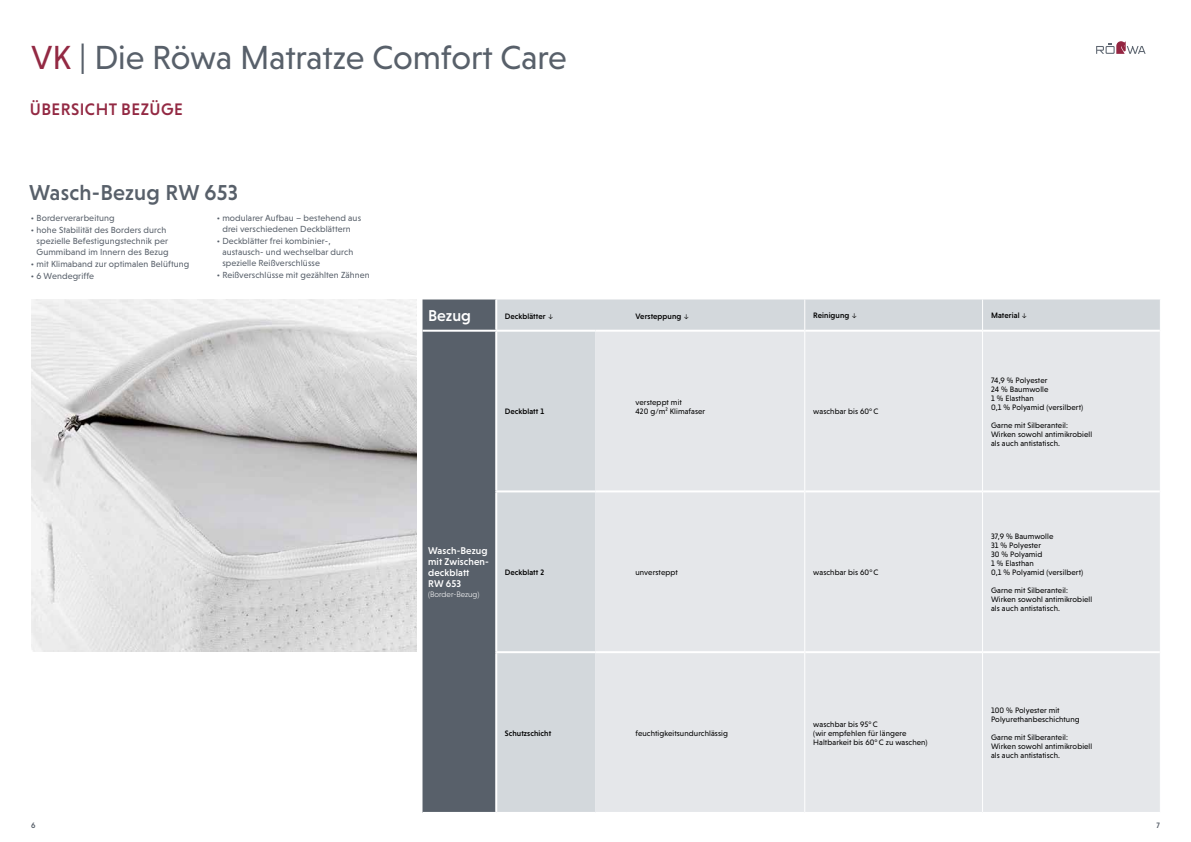
<style>
.page{position:relative;width:1191px;height:842px;background:#fff}
.page>*{position:absolute;margin:0;border:0;box-sizing:border-box;transform-origin:0 0}
.t1{font:34px "Niveau Grotesk";letter-spacing:-.005em;color:#58606a}
.t2{font:500 22px "Niveau Grotesk";letter-spacing:.01em;color:#58606a}
.t3{font:500 17px "Niveau Grotesk";letter-spacing:.03em;color:#932943}
.t4{font:500 16px "Niveau Grotesk";color:#fff}
.t5{font:500 10px/11px "Niveau Grotesk";letter-spacing:.01em;color:#fff}
.t6{font:9px/10.8px "Niveau Grotesk";letter-spacing:.01em;color:#58606a}
.t7{font:8px/9px "Niveau Grotesk";letter-spacing:.01em;color:#000}
.t8{font:500 8px "Niveau Grotesk";letter-spacing:.01em;color:#000}
.t9{font:300 8px "Niveau Grotesk";color:#fff}
.t10{font:500 8px "Niveau Grotesk";color:#58606a}
.s1{color:#932943}
.s2{font-weight:400}
</style>
<div class="page">
<svg style="left:1096px;top:41px;width:49px;height:13px"></svg>
<img style="left:31px;top:300px;width:386px;height:351px">
<div style="left:422px;top:299px;width:73px;height:513px;background:#58606a"></div>
<div style="left:497px;top:299px;width:662px;height:513px;background:#d3d8dc"></div>
<div style="left:595px;top:332px;width:564px;height:480px;background:#e5e7ea"></div>
<hr style="left:805px;top:330px;width:177px;height:2px;background:#fff">
<hr style="left:805px;top:490px;width:177px;height:2px;background:#fff">
<hr style="left:805px;top:651px;width:177px;height:2px;background:#fff">
<hr style="left:496px;top:330px;width:99px;height:2px;background:#fff">
<hr style="left:595px;top:330px;width:32px;height:2px;background:#fff">
<hr style="left:627px;top:330px;width:177px;height:2px;background:#fff">
<hr style="left:495px;top:490px;width:100px;height:2px;background:#fff">
<hr style="left:595px;top:490px;width:32px;height:2px;background:#fff">
<hr style="left:627px;top:490px;width:177px;height:2px;background:#fff">
<hr style="left:495px;top:651px;width:100px;height:2px;background:#fff">
<hr style="left:595px;top:651px;width:32px;height:2px;background:#fff">
<hr style="left:627px;top:651px;width:177px;height:2px;background:#fff">
<hr style="left:983px;top:330px;width:176px;height:2px;background:#fff">
<hr style="left:983px;top:490px;width:176px;height:2px;background:#fff">
<hr style="left:983px;top:651px;width:176px;height:2px;background:#fff">
<hr style="left:804px;top:299px;width:1px;height:32px;background:#fff">
<hr style="left:982px;top:299px;width:1px;height:32px;background:#fff">
<hr style="left:804px;top:331px;width:1px;height:160px;background:#fff">
<hr style="left:982px;top:331px;width:1px;height:160px;background:#fff">
<hr style="left:804px;top:491px;width:1px;height:161px;background:#fff">
<hr style="left:982px;top:491px;width:1px;height:161px;background:#fff">
<hr style="left:804px;top:652px;width:1px;height:160px;background:#fff">
<hr style="left:982px;top:652px;width:1px;height:160px;background:#fff">
<hr style="left:422px;top:330px;width:74px;height:2px;background:#fff">
<h1 class="t1" style="left:31px;top:38px;width:537px"><span class="s1">VK</span> | Die Röwa Matratze Comfort Care</h1>
<h3 class="t3" style="left:30px;top:99px;width:155px">ÜBERSICHT BEZÜGE</h3>
<h2 class="t2" style="left:29px;top:180px;width:210px">Wasch-Bezug RW 653</h2>
<p class="t6" style="left:31px;top:212px;width:85px">• Borderverarbeitung</p>
<p class="t6" style="left:37px;top:225px;width:133px;text-indent:-6px">• hohe Stabilität des Borders durch spezielle Befestigungstechnik per<br>Gummiband im Innern des Bezug</p>
<p class="t6" style="left:31px;top:258px;width:160px">• mit Klimaband zur optimalen Belüftung</p>
<p class="t6" style="left:31px;top:271px;width:65px">• 6 Wendegriffe</p>
<p class="t6" style="left:217px;top:212px;width:146px;text-align:center">• modularer Aufbau – bestehend aus drei verschiedenen Deckblättern</p>
<p class="t6" style="left:222px;top:235px;width:132px;text-indent:-6px">• Deckblätter frei kombinier-, austausch- und wechselbar durch spezielle Reißverschlüsse</p>
<p class="t6" style="left:217px;top:269px;width:155px">• Reißverschlüsse mit gezählten Zähnen</p>
<h3 class="t4" style="left:428px;top:306px;width:44px">Bezug</h3>
<p class="t8" style="left:505px;top:311px;width:50px">Deckblätter <span class="s2">↓</span></p>
<p class="t8" style="left:635px;top:311px;width:56px">Versteppung <span class="s2">↓</span></p>
<p class="t8" style="left:813px;top:310px;width:46px">Reinigung <span class="s2">↓</span></p>
<p class="t8" style="left:991px;top:310px;width:38px">Material <span class="s2">↓</span></p>
<p class="t8" style="left:505px;top:407px;width:41px">Deckblatt 1</p>
<p class="t7" style="left:635px;top:398px;width:71px">versteppt mit<br>420 g/m² Klimafaser</p>
<p class="t7" style="left:813px;top:407px;width:67px">waschbar bis 60°C</p>
<p class="t5" style="left:428px;top:545px;width:62px">Wasch-Bezug mit Zwischen&shy;deckblatt<br>RW 653</p>
<p class="t9" style="left:428px;top:590px;width:53px">(Border-Bezug)</p>
<p class="t8" style="left:505px;top:567px;width:41px">Deckblatt 2</p>
<p class="t7" style="left:635px;top:567px;width:44px">unversteppt</p>
<p class="t7" style="left:813px;top:567px;width:67px">waschbar bis 60°C</p>
<p class="t8" style="left:505px;top:728px;width:48px">Schutzschicht</p>
<p class="t7" style="left:635px;top:728px;width:94px">feuchtigkeitsundurchlässig</p>
<p class="t7" style="left:813px;top:719px;width:116px">waschbar bis 95°C<br>(wir empfehlen für längere<br>Haltbarkeit bis 60°C zu waschen)</p>
<p class="t7" style="left:991px;top:375px;width:94px">74,9 % Polyester<br>24 % Baumwolle<br>1 % Elasthan<br>0,1 % Polyamid (versilbert)</p>
<p class="t7" style="left:991px;top:420px;width:103px">Garne mit Silberanteil:<br>Wirken sowohl antimikrobiell als auch antistatisch.</p>
<p class="t7" style="left:991px;top:531px;width:94px">37,9 % Baumwolle<br>31 % Polyester<br>30 % Polyamid<br>1 % Elasthan<br>0,1 % Polyamid (versilbert)</p>
<p class="t7" style="left:991px;top:585px;width:103px">Garne mit Silberanteil:<br>Wirken sowohl antimikrobiell als auch antistatisch.</p>
<p class="t7" style="left:991px;top:706px;width:90px">100 % Polyester mit<br>Polyurethanbeschichtung</p>
<p class="t7" style="left:991px;top:733px;width:103px">Garne mit Silberanteil:<br>Wirken sowohl antimikrobiell als auch antistatisch.</p>
<p class="t10" style="left:31px;top:820px;width:6px">6</p>
<p class="t10" style="left:1156px;top:820px;width:5px">7</p>
</div>
